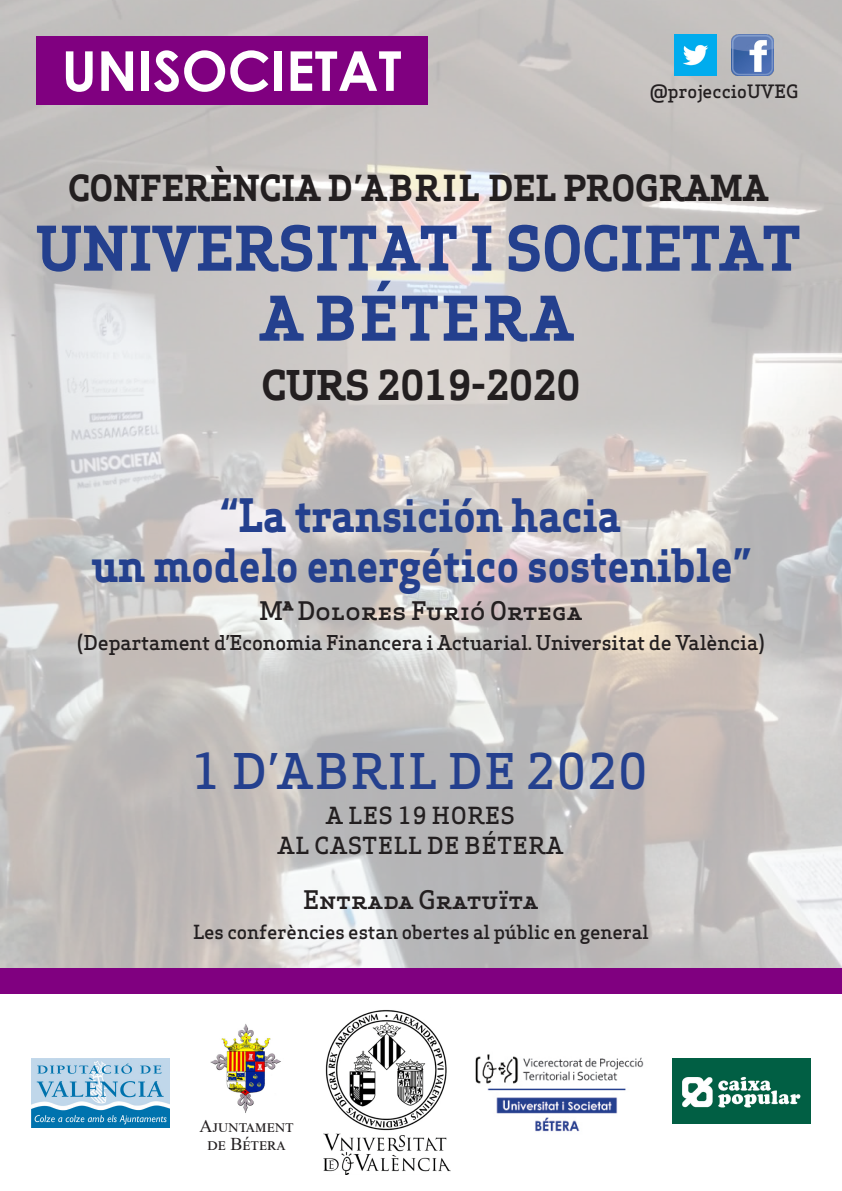
<style>
.page{position:relative;width:842px;height:1191px;background:#fff}
.page>*{position:absolute;margin:0;border:0;box-sizing:border-box;transform-origin:0 0}
.t1{font:700 60px "Apex Serif";color:#24408e}
.t2{font:700 55px "Century Gothic";color:#fff}
.t3{font:500 48px "Apex Serif";letter-spacing:.04em;color:#24408e}
.t4{font:700 45px "Apex Serif";color:#24408e;scale:.92 1}
.t5{font:700 40px "Apex Serif";letter-spacing:-.01em;color:#231f20}
.t6{font:700 35px "Apex Serif";color:#231f20}
.t7{font:500 25px "Apex Serif";letter-spacing:-.01em;color:#231f20}
.t8{font:500 23px "Apex Serif";letter-spacing:.04em;color:#231f20}
.t9{font:500 20px "Apex Serif";letter-spacing:-.01em;color:#231f20}
.t10{font:500 19px "Apex Serif";letter-spacing:-.01em;color:#231f20}
.t11{font:18px "Times New Roman";color:#231f20}
.t12{font:500 18px "Apex Serif";color:#231f20}
</style>
<div class="page">
<img style="left:0;top:0;width:842px;height:968px">
<div style="left:0;top:968px;width:842px;height:26px;background:#800080"></div>
<div style="left:36px;top:36px;width:391px;height:69px;background:#800080"></div>
<img style="left:731px;top:34px;width:42px;height:42px">
<img style="left:675px;top:34px;width:42px;height:42px">
<img style="left:475px;top:1054px;width:169px;height:78px">
<img style="left:324px;top:1010px;width:126px;height:164px">
<img style="left:672px;top:1058px;width:139px;height:65px">
<img style="left:210px;top:1024px;width:71px;height:89px">
<img style="left:31px;top:1058px;width:139px;height:69px">
<p class="t2" style="left:62px;top:29px;width:341px">UNISOCIETAT</p>
<p class="t12" style="left:650px;top:80px;width:150px">@projeccioUVEG</p>
<p class="t6" style="left:68px;top:166px;width:701px">CONFERÈNCIA D’ABRIL DEL PROGRAMA</p>
<p class="t1" style="left:36px;top:211px;width:766px">UNIVERSITAT I SOCIETAT</p>
<p class="t1" style="left:260px;top:281px;width:315px">A BÉTERA</p>
<p class="t5" style="left:261px;top:360px;width:320px">CURS 2019-2020</p>
<p class="t4" style="left:221px;top:486px;width:436px">“La transición hacia</p>
<p class="t4" style="left:91px;top:536px;width:718px">un modelo energético sostenible”</p>
<p class="t7" style="left:259px;top:594px;width:325px">Mª Dolores Furió Ortega</p>
<p class="t9" style="left:77px;top:629px;width:690px">(Departament d’Economia Financera i Actuarial. Universitat de València)</p>
<p class="t3" style="left:192px;top:740px;width:456px">1 D’ABRIL DE 2020</p>
<p class="t8" style="left:326px;top:801px;width:190px">A LES 19 HORES</p>
<p class="t8" style="left:277px;top:831px;width:288px">AL CASTELL DE BÉTERA</p>
<p class="t7" style="left:303px;top:884px;width:237px">Entrada Gratuïta</p>
<p class="t10" style="left:193px;top:920px;width:457px">Les conferències estan obertes al públic en general</p>
<p class="t11" style="left:199px;top:1113px;width:96px">Ajuntament</p>
<p class="t11" style="left:207px;top:1131px;width:80px">de Bétera</p>
</div>
